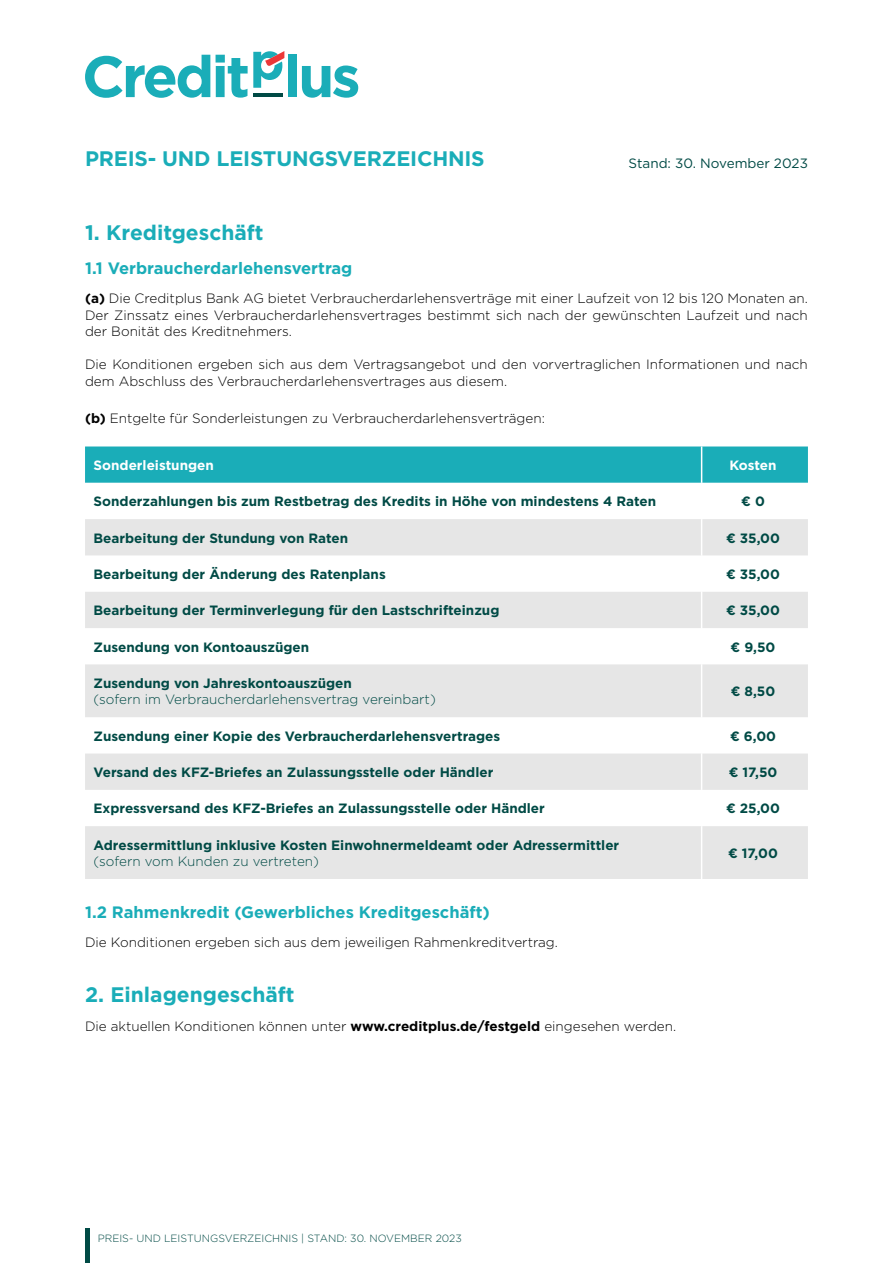
<style>
.page{position:relative;width:893px;height:1263px;background:#fff}
.page>*{position:absolute;margin:0;border:0;box-sizing:border-box;transform-origin:0 0}
.t1{font:700 21px "Gotham";letter-spacing:-.01em;color:#1aadb8}
.t2{font:700 16.5px "Gotham";color:#1aadb8}
.t3{font:300 13.5px/16.5px "Gotham";color:#000;text-align:justify}
.t4{font:700 13.5px/16.5px "Gotham";color:#004a45}
.t5{font:300 13.5px/16.5px "Gotham";color:#004a45}
.t6{font:700 13.5px "Gotham";color:#fff}
.t7{font:13.5px "Gotham";color:#004a45}
.t8{font:300 10.5px "Gotham";color:#004a45}
.s1{font-weight:700}
.s2{font-weight:300}
</style>
<div class="page">
<hr style="left:85px;top:1229px;width:4px;height:34px;background:#004a45">
<div style="left:85px;top:446px;width:723px;height:37px;background:#1aadb8"></div>
<svg style="left:85px;top:519px;width:723px;height:360px;fill:#e6e6e6"></svg>
<hr style="left:701px;top:446px;width:1px;height:37px;background:#fff">
<hr style="left:701px;top:519px;width:1px;height:36px;background:#fff">
<hr style="left:701px;top:555px;width:1px;height:37px;background:#fff">
<hr style="left:701px;top:592px;width:1px;height:36px;background:#fff">
<hr style="left:701px;top:628px;width:1px;height:36px;background:#fff">
<hr style="left:701px;top:664px;width:1px;height:53px;background:#fff">
<hr style="left:701px;top:717px;width:1px;height:36px;background:#fff">
<hr style="left:701px;top:753px;width:1px;height:37px;background:#fff">
<hr style="left:701px;top:790px;width:1px;height:36px;background:#fff">
<hr style="left:701px;top:826px;width:1px;height:53px;background:#fff">
<svg style="left:85px;top:55px;width:125px;height:43px"></svg>
<div style="left:288px;top:55px;width:9px;height:42px;background:#1aadb8"></div>
<svg style="left:302px;top:66px;width:56px;height:32px"></svg>
<svg style="left:216px;top:51px;width:68px;height:47px"></svg>
<p class="t1" style="left:85px;top:144px;width:401px">PREIS- UND LEISTUNGSVERZEICHNIS</p>
<p class="t7" style="left:628px;top:155px;width:181px">Stand: 30. November 2023</p>
<p class="t1" style="left:85px;top:219px;width:180px">1. Kreditgeschäft</p>
<p class="t2" style="left:85px;top:257px;width:269px">1.1 Verbraucherdarlehensvertrag</p>
<p class="t3" style="left:85px;top:290px;width:724px"><span class="s1">(a)</span> Die Creditplus Bank AG bietet Verbraucherdarlehensverträge mit einer Laufzeit von 12 bis 120 Monaten an.<br>Der Zinssatz eines Verbraucherdarlehensvertrages bestimmt sich nach der gewünschten Laufzeit und nach der Bonität des Kreditnehmers.</p>
<p class="t3" style="left:85px;top:356px;width:724px">Die Konditionen ergeben sich aus dem Vertragsangebot und den vorvertraglichen Informationen und nach dem Abschluss des Verbraucherdarlehensvertrages aus diesem.</p>
<p class="t3" style="left:85px;top:410px;width:461px"><span class="s1">(b)</span> Entgelte für Sonderleistungen zu Verbraucherdarlehensverträgen:</p>
<p class="t6" style="left:94px;top:456px;width:122px">Sonderleistungen</p>
<p class="t6" style="left:729px;top:456px;width:49px">Kosten</p>
<p class="t4" style="left:94px;top:493px;width:564px">Sonderzahlungen bis zum Restbetrag des Kredits in Höhe von mindestens 4 Raten</p>
<p class="t4" style="left:741px;top:493px;width:25px">€ 0</p>
<p class="t4" style="left:94px;top:530px;width:256px">Bearbeitung der Stundung von Raten</p>
<p class="t4" style="left:726px;top:530px;width:55px">€ 35,00</p>
<p class="t4" style="left:94px;top:566px;width:294px">Bearbeitung der Änderung des Ratenplans</p>
<p class="t4" style="left:726px;top:566px;width:55px">€ 35,00</p>
<p class="t4" style="left:94px;top:602px;width:407px">Bearbeitung der Terminverlegung für den Lastschrifteinzug</p>
<p class="t4" style="left:726px;top:602px;width:55px">€ 35,00</p>
<p class="t4" style="left:94px;top:638px;width:217px">Zusendung von Kontoauszügen</p>
<p class="t4" style="left:731px;top:638px;width:46px">€ 9,50</p>
<p class="t5" style="left:94px;top:674px;width:344px"><span class="s1">Zusendung von Jahreskontoauszügen<br></span>(sofern im Verbraucherdarlehensvertrag vereinbart)</p>
<p class="t4" style="left:731px;top:683px;width:46px">€ 8,50</p>
<p class="t4" style="left:94px;top:728px;width:408px">Zusendung einer Kopie des Verbraucherdarlehensvertrages</p>
<p class="t4" style="left:730px;top:728px;width:48px">€ 6,00</p>
<p class="t4" style="left:94px;top:764px;width:401px">Versand des KFZ-Briefes an Zulassungsstelle oder Händler</p>
<p class="t4" style="left:729px;top:764px;width:50px">€ 17,50</p>
<p class="t4" style="left:94px;top:800px;width:453px">Expressversand des KFZ-Briefes an Zulassungsstelle oder Händler</p>
<p class="t4" style="left:726px;top:800px;width:55px">€ 25,00</p>
<p class="t4" style="left:94px;top:837px;width:527px">Adressermittlung inklusive Kosten Einwohnermeldeamt oder Adressermittler <span class="s2">(sofern vom Kunden zu vertreten)</span></p>
<p class="t4" style="left:728px;top:845px;width:51px">€ 17,00</p>
<p class="t2" style="left:85px;top:901px;width:406px">1.2 Rahmenkredit (Gewerbliches Kreditgeschäft)</p>
<p class="t3" style="left:85px;top:934px;width:474px">Die Konditionen ergeben sich aus dem jeweiligen Rahmenkreditvertrag.</p>
<p class="t1" style="left:85px;top:980px;width:211px">2. Einlagengeschäft</p>
<p class="t3" style="left:85px;top:1018px;width:593px">Die aktuellen Konditionen können unter <span class="s1">www.creditplus.de/festgeld</span> eingesehen werden.</p>
<p class="t8" style="left:98px;top:1231px;width:365px">PREIS- UND LEISTUNGSVERZEICHNIS | STAND: 30. NOVEMBER 2023</p>
</div>
